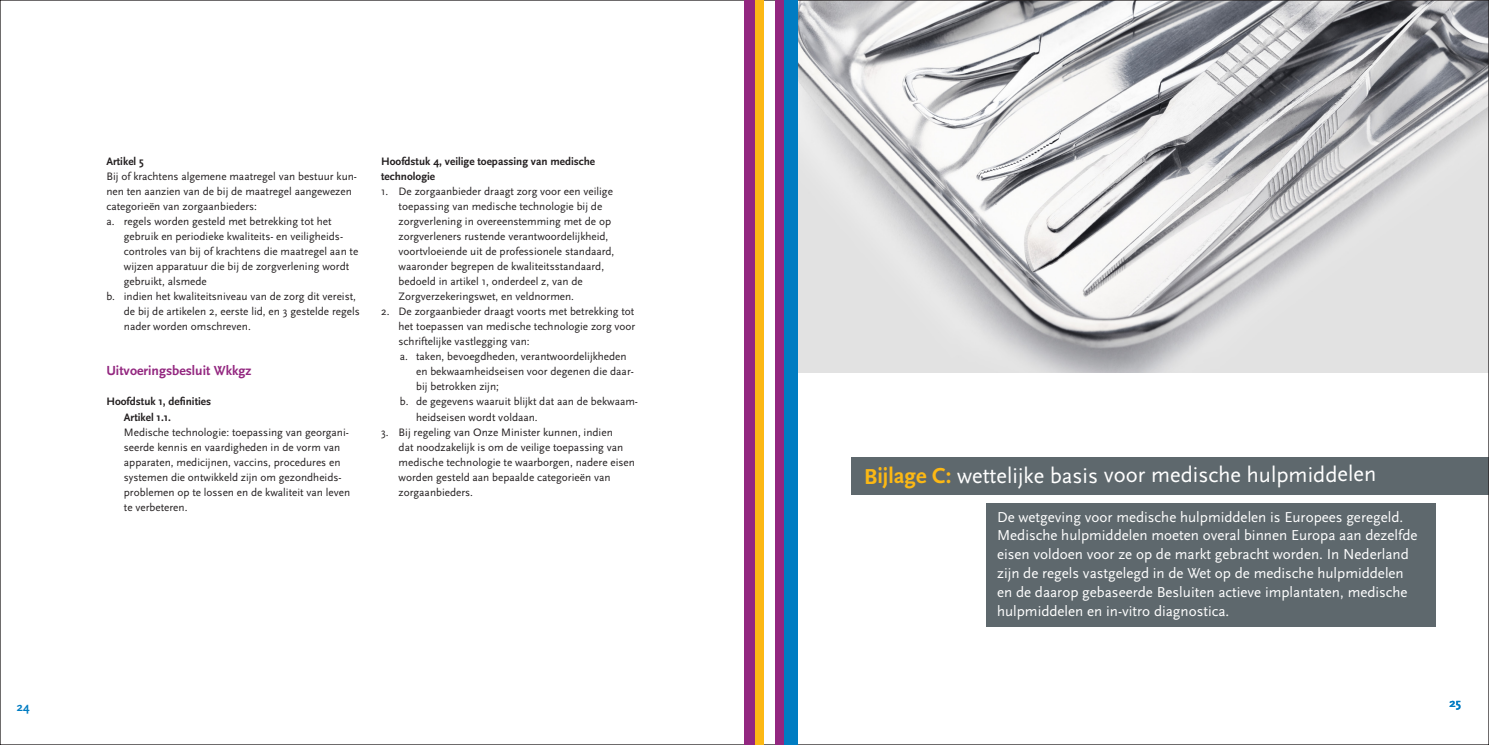
<style>
.page{position:relative;width:1489px;height:745px;background:#fff}
.page>*{position:absolute;margin:0;border:0;box-sizing:border-box;transform-origin:0 0}
.k2{font:22.5px "Scala Sans";letter-spacing:-.005em;color:#fff}
.inleiding{font:15px/18.8px "Scala Sans";color:#fff}
.k3{font:700 13.75px "Scala Sans";color:#932780}
.K0{font:700 12.5px "Scala Sans";color:#007cc2}
.plat_inspr{font:11.25px/15px "Scala Sans";color:#231f20}
.Plat{font:700 11.25px "Scala Sans";color:#231f20}
.s1{font-weight:700;color:#fcb814}
</style>
<div class="page">
<img style="left:797px;top:2px;width:689px;height:370px">
<div style="left:986px;top:502px;width:449px;height:124px;background:#5e686d"></div>
<div style="left:851px;top:456px;width:637px;height:38px;background:#5e686d"></div>
<div style="left:744px;top:0;width:18px;height:744px;background:#932780"></div>
<div style="left:779px;top:0;width:18px;height:744px;background:#007cc2"></div>
<div style="left:755px;top:0;width:9px;height:744px;background:#fcb814"></div>
<div style="left:775px;top:0;width:8px;height:744px;background:#932780"></div>
<p class="Plat" style="left:106px;top:155px;width:39px">Artikel 5</p>
<p class="plat_inspr" style="left:106px;top:169px;width:252px">Bij of krachtens algemene maatregel van bestuur kun&shy;nen ten aanzien van de bij de maatregel aangewezen categorieën van zorgaanbieders:</p>
<p class="plat_inspr" style="left:124px;top:214px;width:236px;text-indent:-18px">a. regels worden gesteld met betrekking tot het gebruik en periodieke kwaliteits- en veiligheids&shy;controles van bij of krachtens die maatregel aan te wijzen apparatuur die bij de zorgverlening wordt gebruikt, alsmede</p>
<p class="plat_inspr" style="left:124px;top:289px;width:237px;text-indent:-18px">b. indien het kwaliteitsniveau van de zorg dit vereist, de bij de artikelen 2, eerste lid, en 3 gestelde regels nader worden omschreven.</p>
<p class="k3" style="left:106px;top:363px;width:147px">Uitvoeringsbesluit Wkkgz</p>
<p class="Plat" style="left:106px;top:395px;width:106px">Hoofdstuk 1, definities</p>
<p class="Plat" style="left:124px;top:410px;width:49px">Artikel 1.1.</p>
<p class="plat_inspr" style="left:124px;top:424px;width:228px">Medische technologie: toepassing van georgani&shy;seerde kennis en vaardigheden in de vorm van apparaten, medicijnen, vaccins, procedures en systemen die ontwikkeld zijn om gezondheids&shy;problemen op te lossen en de kwaliteit van leven te verbeteren.</p>
<p class="Plat" style="left:381px;top:155px;width:216px">Hoofdstuk 4, veilige toepassing van medische</p>
<p class="Plat" style="left:381px;top:170px;width:56px">technologie</p>
<p class="plat_inspr" style="left:398px;top:184px;width:217px;text-indent:-18px">1. De zorgaanbieder draagt zorg voor een veilige toepassing van medische technologie bij de zorgverlening in overeenstemming met de op zorgverleners rustende verantwoordelijkheid, voortvloeiende uit de professionele standaard, waaronder begrepen de kwaliteitsstandaard, bedoeld in artikel 1, onderdeel z, van de Zorgverzekeringswet, en veldnormen.</p>
<p class="plat_inspr" style="left:398px;top:304px;width:238px;text-align:justify;text-indent:-18px">2. De zorgaanbieder draagt voorts met betrekking tot het toepassen van medische technologie zorg voor schriftelijke vastlegging van:</p>
<p class="plat_inspr" style="left:416px;top:349px;width:219px;text-indent:-16px">a. taken, bevoegdheden, verantwoordelijkheden en bekwaamheidseisen voor degenen die daar&shy;bij betrokken zijn;</p>
<p class="plat_inspr" style="left:416px;top:394px;width:223px;text-indent:-16px">b. de gegevens waaruit blijkt dat aan de bekwaam&shy;heidseisen wordt voldaan.</p>
<p class="plat_inspr" style="left:398px;top:424px;width:238px;text-indent:-18px">3. Bij regeling van Onze Minister kunnen, indien<br>dat noodzakelijk is om de veilige toepassing van medische technologie te waarborgen, nadere eisen worden gesteld aan bepaalde categorieën van zorgaanbieders.</p>
<p class="K0" style="left:17px;top:700px;width:14px">24</p>
<p class="k2" style="left:864px;top:462px;width:514px"><span class="s1">Bijlage C:</span> wettelijke basis voor medische hulpmiddelen</p>
<p class="inleiding" style="left:997px;top:507px;width:422px">De wetgeving voor medische hulpmiddelen is Europees geregeld.<br>Medische hulpmiddelen moeten overal binnen Europa aan dezelfde eisen voldoen voor ze op de markt gebracht worden. In Nederland zijn de regels vastgelegd in de Wet op de medische hulpmiddelen en de daarop gebaseerde Besluiten actieve implantaten, medische hulpmiddelen en in-vitro diagnostica.</p>
<p class="K0" style="left:1449px;top:695px;width:13px">25</p>
</div>
